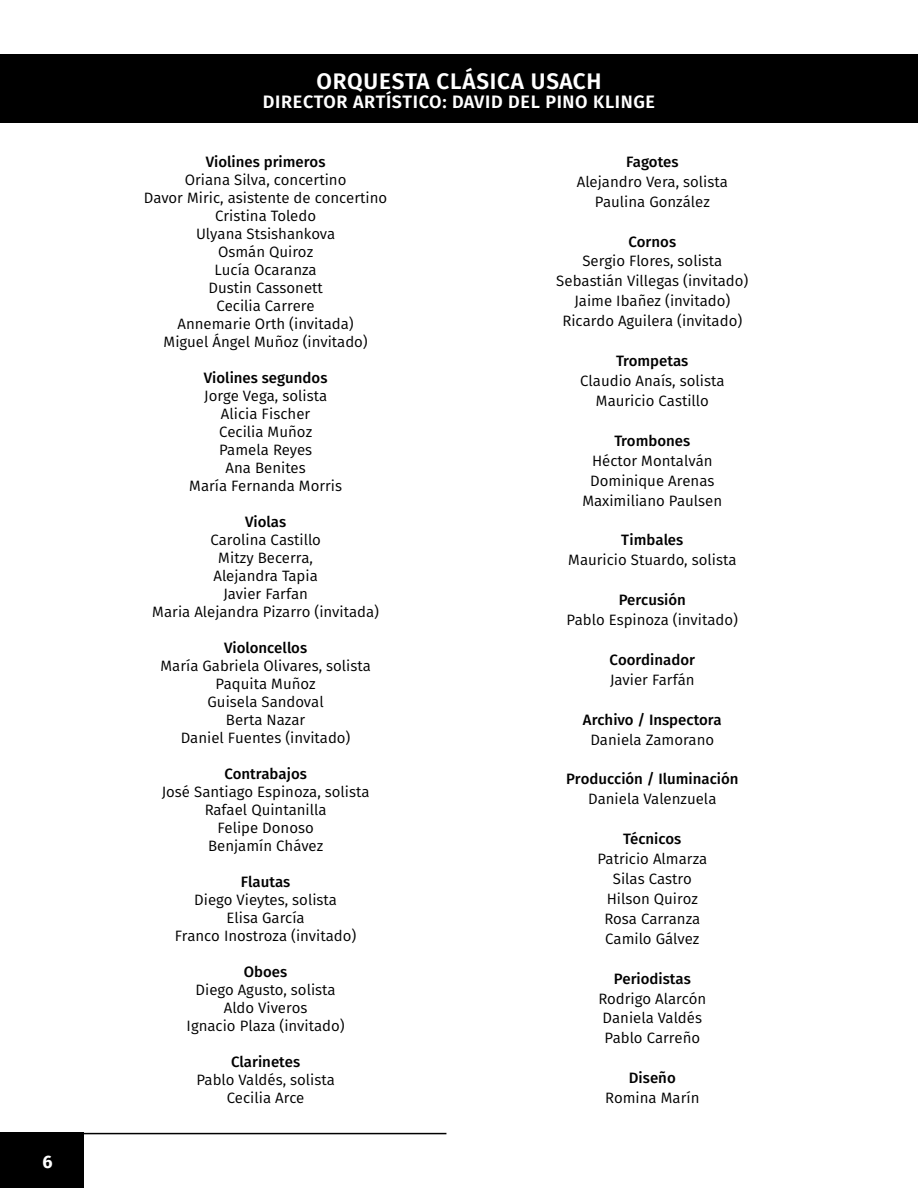
<style>
.page{position:relative;width:918px;height:1188px;background:#fff}
.page>*{position:absolute;margin:0;border:0;box-sizing:border-box;transform-origin:0 0}
.t1{font:600 22.5px "Fira Sans";letter-spacing:.035em;color:#fff}
.t2{font:600 18px "Fira Sans";letter-spacing:.035em;color:#fff}
.t3{font:700 18px "Fira Sans";color:#fff}
.t4{font:15px/18px "Fira Sans";color:#000;text-align:center}
.t5{font:500 15px "Fira Sans";color:#000}
</style>
<div class="page">
<div style="left:0;top:1133px;width:84px;height:55px;background:#000"></div>
<svg style="left:0;top:1132px;width:447px;height:3px"></svg>
<div style="left:0;top:54px;width:918px;height:68px;background:#000"></div>
<p class="t3" style="left:43px;top:1146px;width:12px">6</p>
<h1 class="t1" style="left:317px;top:62px;width:286px">ORQUESTA CLÁSICA USACH</h1>
<p class="t2" style="left:263px;top:87px;width:394px">DIRECTOR ARTÍSTICO: DAVID DEL PINO KLINGE</p>
<p class="t5" style="left:206px;top:150px;width:121px">Violines primeros</p>
<p class="t4" style="left:144px;top:170px;width:245px">Oriana Silva, concertino<br>Davor Miric, asistente de concertino<br>Cristina Toledo<br>Ulyana Stsishankova<br>Osmán Quiroz<br>Lucía Ocaranza<br>Dustin Cassonett<br>Cecilia Carrere<br>Annemarie Orth (invitada)<br>Miguel Ángel Muñoz (invitado)</p>
<p class="t5" style="left:204px;top:366px;width:125px">Violines segundos</p>
<p class="t4" style="left:189px;top:386px;width:155px">Jorge Vega, solista<br>Alicia Fischer<br>Cecilia Muñoz<br>Pamela Reyes<br>Ana Benites<br>María Fernanda Morris</p>
<p class="t5" style="left:245px;top:510px;width:43px">Violas</p>
<p class="t4" style="left:152px;top:530px;width:228px">Carolina Castillo<br>Mitzy Becerra,<br>Alejandra Tapia<br>Javier Farfan<br>Maria Alejandra Pizarro (invitada)</p>
<p class="t5" style="left:224px;top:636px;width:85px">Violoncellos</p>
<p class="t4" style="left:160px;top:656px;width:212px">María Gabriela Olivares, solista<br>Paquita Muñoz<br>Guisela Sandoval<br>Berta Nazar<br>Daniel Fuentes (invitado)</p>
<p class="t5" style="left:224px;top:762px;width:84px">Contrabajos</p>
<p class="t4" style="left:162px;top:782px;width:209px">José Santiago Espinoza, solista<br>Rafael Quintanilla<br>Felipe Donoso<br>Benjamín Chávez</p>
<p class="t5" style="left:241px;top:870px;width:51px">Flautas</p>
<p class="t4" style="left:175px;top:890px;width:183px">Diego Vieytes, solista<br>Elisa García<br>Franco Inostroza (invitado)</p>
<p class="t5" style="left:244px;top:960px;width:45px">Oboes</p>
<p class="t4" style="left:187px;top:980px;width:160px">Diego Agusto, solista<br>Aldo Viveros<br>Ignacio Plaza (invitado)</p>
<p class="t5" style="left:231px;top:1050px;width:71px">Clarinetes</p>
<p class="t4" style="left:196px;top:1070px;width:140px">Pablo Valdés, solista<br>Cecilia Arce</p>
<p class="t5" style="left:626px;top:150px;width:54px">Fagotes</p>
<p class="t4" style="left:577px;top:171px;width:153px;line-height:20px">Alejandro Vera, solista<br>Paulina González</p>
<p class="t5" style="left:629px;top:229px;width:49px">Cornos</p>
<p class="t4" style="left:556px;top:251px;width:194px;line-height:20px">Sergio Flores, solista<br>Sebastián Villegas (invitado)<br>Jaime Ibañez (invitado)<br>Ricardo Aguilera (invitado)</p>
<p class="t5" style="left:616px;top:349px;width:74px">Trompetas</p>
<p class="t4" style="left:580px;top:370px;width:146px;line-height:20px">Claudio Anaís, solista<br>Mauricio Castillo</p>
<p class="t5" style="left:614px;top:428px;width:77px">Trombones</p>
<p class="t4" style="left:582px;top:450px;width:141px;line-height:20px">Héctor Montalván<br>Dominique Arenas<br>Maximiliano Paulsen</p>
<p class="t5" style="left:621px;top:528px;width:64px">Timbales</p>
<p class="t4" style="left:568px;top:551px;width:170px">Mauricio Stuardo, solista</p>
<p class="t5" style="left:619px;top:588px;width:69px">Percusión</p>
<p class="t4" style="left:567px;top:610px;width:173px">Pablo Espinoza (invitado)</p>
<p class="t5" style="left:610px;top:648px;width:87px">Coordinador</p>
<p class="t4" style="left:610px;top:670px;width:86px">Javier Farfán</p>
<p class="t5" style="left:583px;top:707px;width:140px">Archivo / Inspectora</p>
<p class="t4" style="left:591px;top:730px;width:125px">Daniela Zamorano</p>
<p class="t5" style="left:566px;top:767px;width:174px">Producción / Iluminación</p>
<p class="t4" style="left:588px;top:790px;width:130px">Daniela Valenzuela</p>
<p class="t5" style="left:623px;top:827px;width:60px">Técnicos</p>
<p class="t4" style="left:597px;top:849px;width:111px;line-height:20px">Patricio Almarza<br>Silas Castro<br>Hilson Quiroz<br>Rosa Carranza<br>Camilo Gálvez</p>
<p class="t5" style="left:614px;top:966px;width:79px">Periodistas</p>
<p class="t4" style="left:598px;top:988px;width:109px;line-height:20px;text-align:left">Rodrigo Alarcón<br>Daniela Valdés<br>Pablo Carreño</p>
<p class="t5" style="left:629px;top:1066px;width:48px">Diseño</p>
<p class="t4" style="left:605px;top:1089px;width:96px">Romina Marín</p>
</div>
